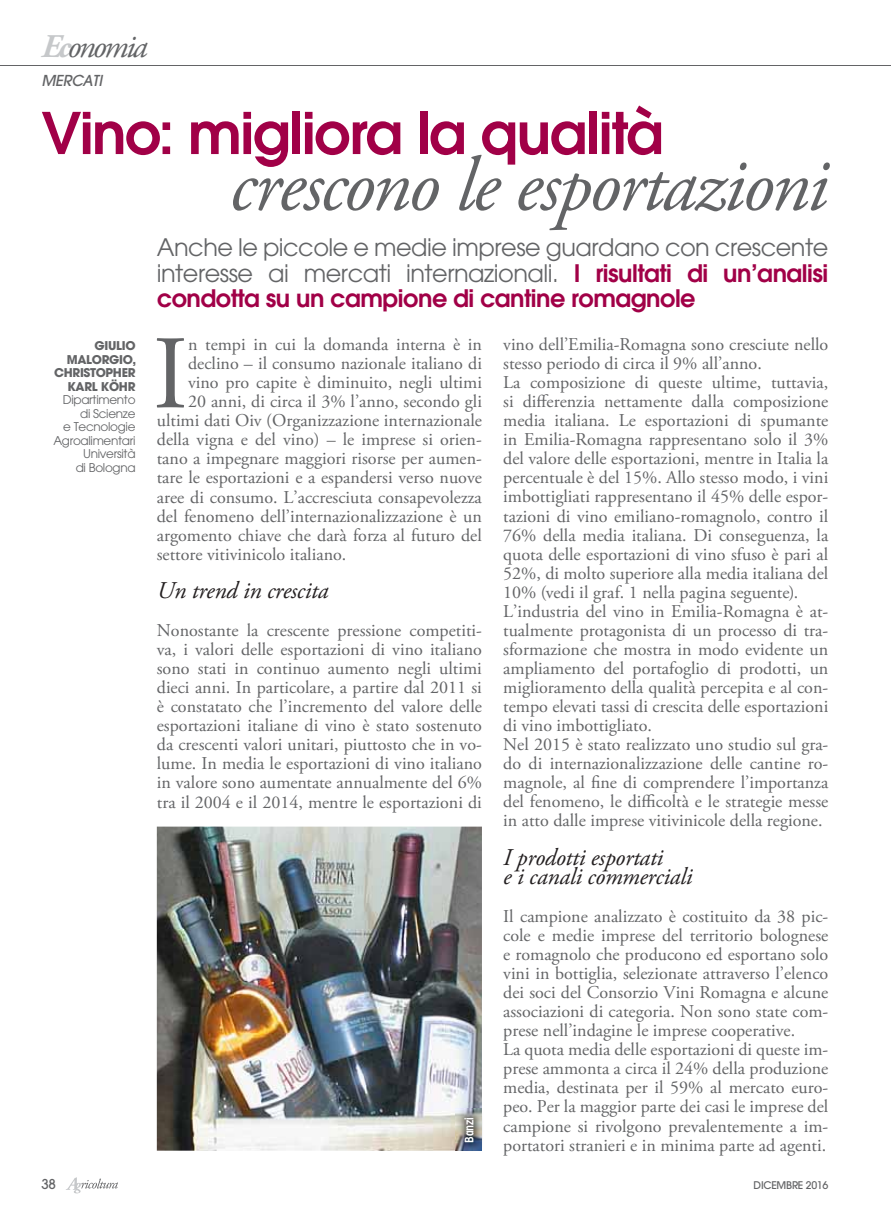
<style>
.page{position:relative;width:891px;height:1218px;background:#fff}
.page>*{position:absolute;margin:0;border:0;box-sizing:border-box;transform-origin:0 0}
.t1{font:104.25px "Adobe Garamond Pro";color:#636466}
.t2{font:italic 76.65px "Adobe Garamond Pro";letter-spacing:-.03em;color:#636466}
.t3{font:600 57px "Avant Garde";letter-spacing:-.025em;color:#a10047}
.t4{font:italic 33px "Adobe Garamond Pro";letter-spacing:-.07em;color:#636466}
.t5{font:24px/25.5px "Avant Garde";letter-spacing:-.02em;color:#636466;text-align:justify}
.t6{font:italic 24px/19px "Adobe Garamond Pro";letter-spacing:-.01em;color:#231f20}
.t7{font:18px/19px "Adobe Garamond Pro";color:#636466}
.t8{font:italic 500 15px "Avant Garde";letter-spacing:-.01em;color:#636466}
.t9{font:500 13.5px "Avant Garde";color:#636466}
.t10{font:12px/13.5px "Avant Garde";letter-spacing:-.025em;color:#636466;text-align:right}
.t11{font:700 12px/13.5px "Avant Garde";letter-spacing:-.025em;color:#636466;text-align:right}
.t12{font:600 condensed 12px "Avant Garde";letter-spacing:-.03em;color:#fff}
.t13{font:500 10.5px "Avant Garde";letter-spacing:-.025em;color:#636466}
.s1{font-weight:700;color:#c6c8ca}
.s2{font-weight:600;color:#a10047}
</style>
<div class="page">
<svg style="left:66px;top:1177px;width:52px;height:16px"></svg>
<hr style="left:0;top:65px;width:891px;height:1px;background:#636466">
<img style="left:157px;top:826px;width:325px;height:324px">
<img style="left:456px;top:1150px;width:26px;height:1px">
<img style="left:456px;top:1108px;width:26px;height:42px">
<h3 class="t4" style="left:41px;top:30px;width:108px"><span class="s1">Ec</span>onomia</h3>
<p class="t8" style="left:41px;top:75px;width:62px">MERCATI</p>
<h3 class="t3" style="left:41px;top:112px;width:624px">Vino: migliora la qualità</h3>
<h2 class="t2" style="left:229px;top:149px;width:600px">crescono le esportazioni</h2>
<h3 class="t5" style="left:157px;top:237px;width:673px">Anche le piccole e medie imprese guardano con crescente interesse ai mercati internazionali. <span class="s2">I risultati di un’analisi condotta su un campione di cantine romagnole</span></h3>
<p class="t11" style="left:54px;top:340px;width:84px">GIULIO<br>MALORGIO,<br>CHRISTOPHER<br>KARL KÖHR</p>
<p class="t10" style="left:53px;top:394px;width:84px">Dipartimento di Scienze<br>e Tecnologie<br>Agroalimentari<br>Università<br>di Bologna</p>
<h1 class="t1" style="left:153px;top:324px;width:37px">I</h1>
<p class="t7" style="left:188px;top:335px;width:295px">n tempi in cui la domanda interna è in</p>
<p class="t7" style="left:188px;top:354px;width:295px">declino – il consumo nazionale italiano di</p>
<p class="t7" style="left:188px;top:373px;width:295px">vino pro capite è diminuito, negli ultimi</p>
<p class="t7" style="left:188px;top:393px;width:295px">20 anni, di circa il 3% l’anno, secondo gli</p>
<p class="t7" style="left:157px;top:412px;width:326px">ultimi dati Oiv (Organizzazione internazionale</p>
<p class="t7" style="left:157px;top:431px;width:326px">della vigna e del vino) – le imprese si orien-</p>
<p class="t7" style="left:157px;top:450px;width:326px">tano a impegnare maggiori risorse per aumen-</p>
<p class="t7" style="left:157px;top:469px;width:327px">tare le esportazioni e a espandersi verso nuove</p>
<p class="t7" style="left:157px;top:488px;width:326px">aree di consumo. L’accresciuta consapevolezza</p>
<p class="t7" style="left:157px;top:507px;width:326px">del fenomeno dell’internazionalizzazione è un</p>
<p class="t7" style="left:157px;top:526px;width:326px">argomento chiave che darà forza al futuro del</p>
<p class="t7" style="left:157px;top:545px;width:191px">settore vitivinicolo italiano.</p>
<h3 class="t6" style="left:157px;top:581px;width:173px">Un trend in crescita</h3>
<p class="t7" style="left:157px;top:621px;width:327px;text-align:justify">Nonostante la crescente pressione competiti&shy;va, i valori delle esportazioni di vino italiano sono stati in continuo aumento negli ultimi dieci anni. In particolare, a partire dal 2011 si è constatato che l’incremento del valore delle esportazioni italiane di vino è stato sostenuto da crescenti valori unitari, piuttosto che in vo&shy;lume. In media le esportazioni di vino italiano in valore sono aumentate annualmente del 6% tra il 2004 e il 2014, mentre le esportazioni di</p>
<p class="t12" style="left:465px;top:1142px;width:27px;rotate:-90deg">Banzi</p>
<p class="t7" style="left:503px;top:335px;width:327px">vino dell’Emilia-Romagna sono cresciute nello stesso periodo di circa il 9% all’anno.<br>La composizione di queste ultime, tuttavia, si differenzia nettamente dalla composizione media italiana. Le esportazioni di spumante in Emilia-Romagna rappresentano solo il 3% del valore delle esportazioni, mentre in Italia la percentuale è del 15%. Allo stesso modo, i vini imbottigliati rappresentano il 45% delle espor&shy;tazioni di vino emiliano-romagnolo, contro il 76% della media italiana. Di conseguenza, la quota delle esportazioni di vino sfuso è pari al 52%, di molto superiore alla media italiana del 10% (vedi il graf. 1 nella pagina seguente).<br>L’industria del vino in Emilia-Romagna è at&shy;tualmente protagonista di un processo di tra&shy;sformazione che mostra in modo evidente un ampliamento del portafoglio di prodotti, un miglioramento della qualità percepita e al con&shy;tempo elevati tassi di crescita delle esportazioni di vino imbottigliato.<br>Nel 2015 è stato realizzato uno studio sul gra&shy;do di internazionalizzazione delle cantine ro&shy;magnole, al fine di comprendere l’importanza del fenomeno, le difficoltà e le strategie messe in atto dalle imprese vitivinicole della regione.</p>
<h3 class="t6" style="left:503px;top:848px;width:191px">I prodotti esportati<br>e i canali commerciali</h3>
<p class="t7" style="left:503px;top:907px;width:326px">Il campione analizzato è costituito da 38 pic&shy;cole e medie imprese del territorio bolognese e romagnolo che producono ed esportano solo vini in bottiglia, selezionate attraverso l’elenco dei soci del Consorzio Vini Romagna e alcune associazioni di categoria. Non sono state com&shy;prese nell’indagine le imprese cooperative.<br>La quota media delle esportazioni di queste im&shy;prese ammonta a circa il 24% della produzione media, destinata per il 59% al mercato euro&shy;peo. Per la maggior parte dei casi le imprese del campione si rivolgono prevalentemente a im&shy;portatori stranieri e in minima parte ad agenti.</p>
<p class="t9" style="left:41px;top:1178px;width:16px">38</p>
<p class="t13" style="left:753px;top:1180px;width:76px">DICEMBRE 2016</p>
</div>
